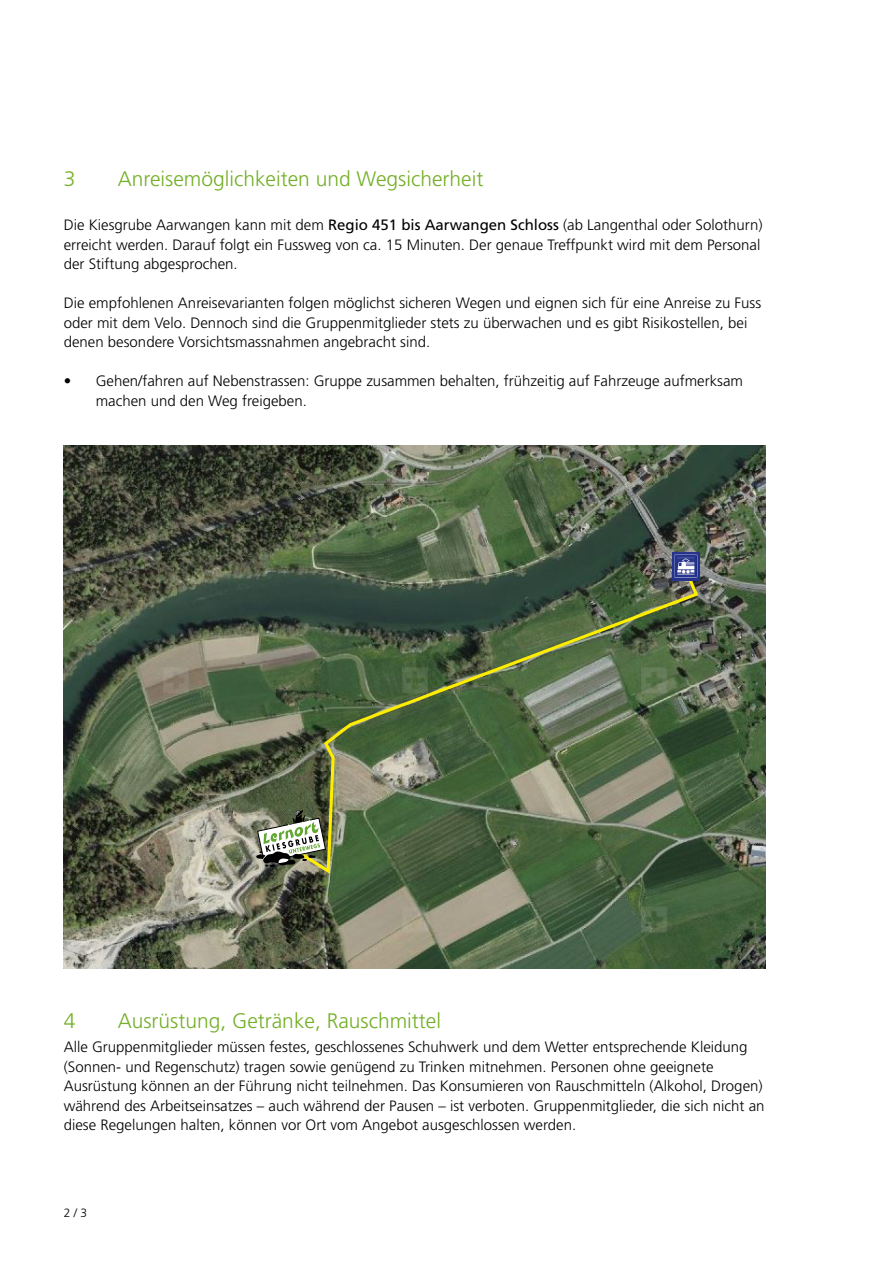
<style>
.page{position:relative;width:893px;height:1263px;background:#fff}
.page>*{position:absolute;margin:0;border:0;box-sizing:border-box;transform-origin:0 0}
.t1{font:300 21px "Frutiger LT Std";color:#74af27}
.t2{font:300 15px/19.5px "Frutiger LT Std";color:#000}
.t3{font:300 12px "Frutiger LT Std";color:#000}
.s1{font-weight:400}
</style>
<div class="page">
<img style="left:64px;top:446px;width:701px;height:523px">
<svg style="left:295px;top:573px;width:405px;height:303px;background:#556849"></svg>
<img style="left:672px;top:553px;width:27px;height:27px">
<svg style="left:256px;top:810px;width:70px;height:57px"></svg>
<h1 class="t1" style="left:64px;top:167px;width:13px">3</h1>
<h1 class="t1" style="left:118px;top:167px;width:367px">Anreisemöglichkeiten und Wegsicherheit</h1>
<p class="t2" style="left:64px;top:215px;width:700px">Die Kiesgrube Aarwangen kann mit dem <span class="s1">Regio 451 bis Aarwangen Schloss</span> (ab Langenthal oder Solothurn) erreicht werden. Darauf folgt ein Fussweg von ca. 15 Minuten. Der genaue Treffpunkt wird mit dem Personal der Stiftung abgesprochen.</p>
<p class="t2" style="left:64px;top:293px;width:699px">Die empfohlenen Anreisevarianten folgen möglichst sicheren Wegen und eignen sich für eine Anreise zu Fuss oder mit dem Velo. Dennoch sind die Gruppenmitglieder stets zu überwachen und es gibt Risikostellen, bei denen besondere Vorsichtsmassnahmen angebracht sind.</p>
<p class="t2" style="left:96px;top:371px;width:649px;text-indent:-32px">• Gehen/fahren auf Nebenstrassen: Gruppe zusammen behalten, frühzeitig auf Fahrzeuge aufmerksam machen und den Weg freigeben.</p>
<h1 class="t1" style="left:64px;top:1008px;width:13px">4</h1>
<h1 class="t1" style="left:118px;top:1008px;width:325px">Ausrüstung, Getränke, Rauschmittel</h1>
<p class="t2" style="left:64px;top:1038px;width:702px">Alle Gruppenmitglieder müssen festes, geschlossenes Schuhwerk und dem Wetter entsprechende Kleidung (Sonnen- und Regenschutz) tragen sowie genügend zu Trinken mitnehmen. Personen ohne geeignete Ausrüstung können an der Führung nicht teilnehmen. Das Konsumieren von Rauschmitteln (Alkohol, Drogen) während des Arbeitseinsatzes – auch während der Pausen – ist verboten. Gruppenmitglieder, die sich nicht an diese Regelungen halten, können vor Ort vom Angebot ausgeschlossen werden.</p>
<p class="t3" style="left:64px;top:1206px;width:25px">2 / 3</p>
</div>
